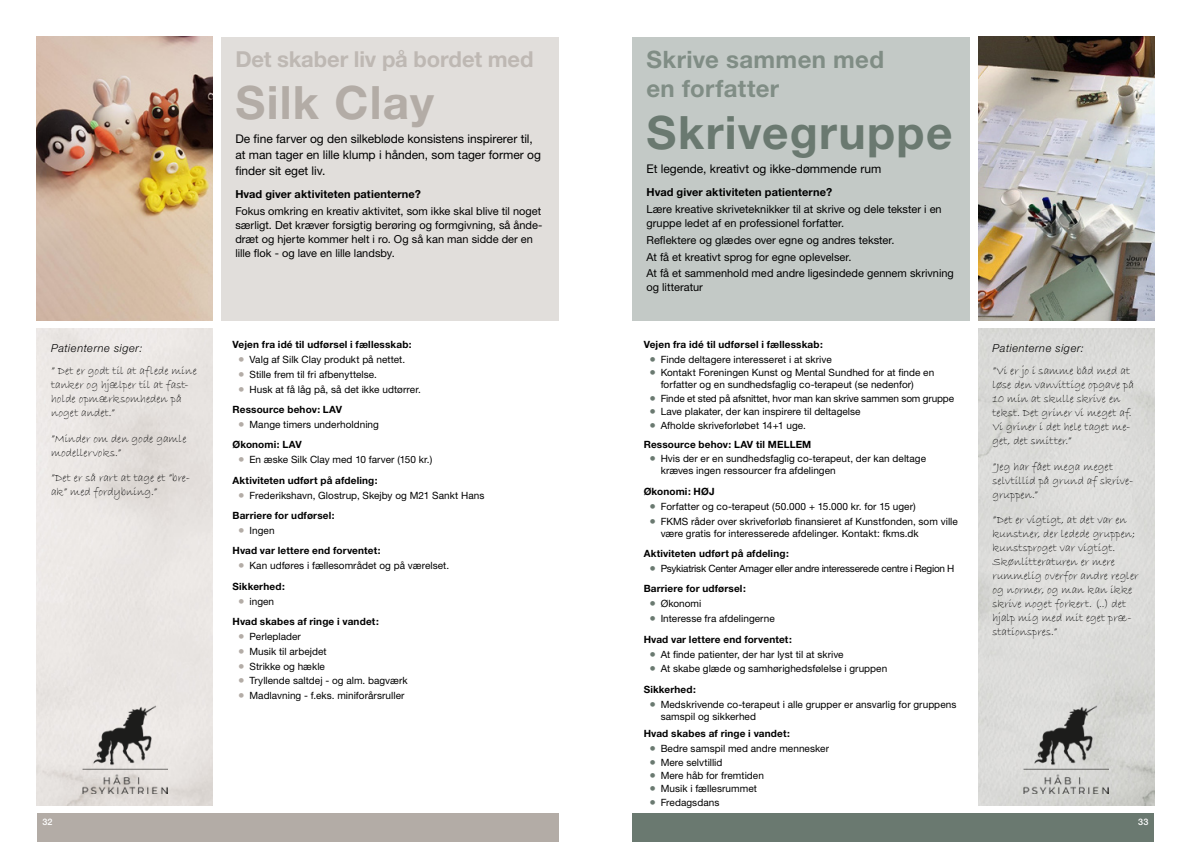
<style>
.page{position:relative;width:1191px;height:842px;background:#fff}
.page>*{position:absolute;margin:0;border:0;box-sizing:border-box;transform-origin:0 0}
.OVERSKRIFT_stor{font:700 46px "Helvetica Neue LT Std";letter-spacing:.03em;color:#6a7970}
.OVERSKRIFT_stor-2{font:700 46px "Helvetica Neue LT Std";letter-spacing:.025em;color:#b3aca6}
.Overskrift_lille{font:700 24px/28.8px "Helvetica Neue LT Std";letter-spacing:.015em;color:#808d85}
.Overskrift_lille-2{font:700 22px "Helvetica Neue LT Std";letter-spacing:-.005em;color:#beb8b3}
.Headliner{font:12px/16px "Helvetica Neue";letter-spacing:-.005em;color:#000}
.t1{font:11.6px/14px "Bradley Hand ITC";color:#000}
.Top_Afsnit{font:11px/14px "Helvetica Neue";color:#000}
.Top_Afsnit-2{font:700 11px "Helvetica Neue";letter-spacing:.01em;color:#000}
.t2{font:italic 300 11px "Helvetica Neue";letter-spacing:.05em;color:#000}
.Brød_m_indryk_-_prik{font:10px/12px "Helvetica Neue";letter-spacing:.005em;color:#000}
.Fed_brød{font:700 10px "Helvetica Neue";letter-spacing:.015em;color:#000}
.Brød_m_indryk_-_prik-2{font:10px "Helvetica Neue";letter-spacing:-.025em;color:#000}
.Brød_m_indryk_-_prik-3{font:10px "Helvetica Neue";letter-spacing:-.015em;color:#000}
.t3{font:500 9px "Helvetica Neue";color:#fff}
.s1{font-size:13px;color:#b3aca6}
.s2{font-size:13px;color:#6a7970}
</style>
<div class="page">
<div style="left:632px;top:37px;width:337px;height:283px;background:#c3c9c6"></div>
<div style="left:978px;top:329px;width:176px;height:476px;background:#dbdbd9"></div>
<div style="left:632px;top:814px;width:522px;height:28px;background:#6a7970"></div>
<img style="left:1023px;top:705px;width:85px;height:88px">
<div style="left:221px;top:37px;width:337px;height:283px;background:#e1dedb"></div>
<img style="left:37px;top:329px;width:176px;height:476px">
<div style="left:37px;top:814px;width:521px;height:28px;background:#b3aca6"></div>
<img style="left:82px;top:705px;width:85px;height:88px">
<img style="left:37px;top:37px;width:176px;height:283px">
<img style="left:978px;top:37px;width:176px;height:283px">
<p class="t2" style="left:51px;top:341px;width:93px">Patienterne siger:</p>
<p class="t1" style="left:51px;top:364px;width:147px">” Det er godt til at aflede mine tanker og hjælper til at fast&shy;holde opmærksomheden på noget andet.”</p>
<p class="t1" style="left:51px;top:431px;width:137px">”Minder om den gode gamle modellervoks.”</p>
<p class="t1" style="left:51px;top:471px;width:140px">”Det er så rart at tage et ”bre&shy;ak” med fordybning.”</p>
<p class="Overskrift_lille-2" style="left:235px;top:45px;width:300px">Det skaber liv på bordet med</p>
<p class="OVERSKRIFT_stor-2" style="left:235px;top:74px;width:200px">Silk Clay</p>
<p class="Headliner" style="left:235px;top:131px;width:307px">De fine farver og den silkebløde konsistens inspirerer til, at man tager en lille klump i hånden, som tager former og finder sit eget liv.</p>
<p class="Top_Afsnit-2" style="left:235px;top:187px;width:187px">Hvad giver aktiviteten patienterne?</p>
<p class="Top_Afsnit" style="left:235px;top:204px;width:309px">Fokus omkring en kreativ aktivitet, som ikke skal blive til noget særligt. Det kræver forsigtig berøring og formgivning, så ånde&shy;dræt og hjerte kommer helt i ro. Og så kan man sidde der en lille flok - og lave en lille landsby.</p>
<p class="Fed_brød" style="left:232px;top:338px;width:181px">Vejen fra idé til udførsel i fællesskab:</p>
<p class="Brød_m_indryk_-_prik" style="left:238px;top:353px;width:169px"><span class="s1">•</span> Valg af Silk Clay produkt på nettet.</p>
<p class="Brød_m_indryk_-_prik" style="left:238px;top:368px;width:140px"><span class="s1">•</span> Stille frem til fri afbenyttelse.</p>
<p class="Brød_m_indryk_-_prik" style="left:238px;top:383px;width:184px"><span class="s1">•</span> Husk at få låg på, så det ikke udtørrer.</p>
<p class="Fed_brød" style="left:232px;top:403px;width:111px">Ressource behov: LAV</p>
<p class="Brød_m_indryk_-_prik" style="left:238px;top:418px;width:142px"><span class="s1">•</span> Mange timers underholdning</p>
<p class="Fed_brød" style="left:232px;top:439px;width:71px">Økonomi: LAV</p>
<p class="Brød_m_indryk_-_prik" style="left:238px;top:453px;width:196px"><span class="s1">•</span> En æske Silk Clay med 10 farver (150 kr.)</p>
<p class="Fed_brød" style="left:232px;top:474px;width:147px">Aktiviteten udført på afdeling:</p>
<p class="Brød_m_indryk_-_prik" style="left:238px;top:489px;width:248px"><span class="s1">•</span> Frederikshavn, Glostrup, Skejby og M21 Sankt Hans</p>
<p class="Fed_brød" style="left:232px;top:509px;width:104px">Barriere for udførsel:</p>
<p class="Brød_m_indryk_-_prik" style="left:238px;top:524px;width:38px"><span class="s1">•</span> Ingen</p>
<p class="Fed_brød" style="left:232px;top:545px;width:150px">Hvad var lettere end forventet:</p>
<p class="Brød_m_indryk_-_prik" style="left:238px;top:559px;width:212px"><span class="s1">•</span> Kan udføres i fællesområdet og på værelset.</p>
<p class="Fed_brød" style="left:232px;top:580px;width:54px">Sikkerhed:</p>
<p class="Brød_m_indryk_-_prik" style="left:238px;top:595px;width:37px"><span class="s1">•</span> ingen</p>
<p class="Fed_brød" style="left:232px;top:615px;width:148px">Hvad skabes af ringe i vandet:</p>
<p class="Brød_m_indryk_-_prik" style="left:238px;top:630px;width:64px"><span class="s1">•</span> Perleplader</p>
<p class="Brød_m_indryk_-_prik" style="left:238px;top:645px;width:90px"><span class="s1">•</span> Musik til arbejdet</p>
<p class="Brød_m_indryk_-_prik" style="left:238px;top:660px;width:88px"><span class="s1">•</span> Strikke og hækle</p>
<p class="Brød_m_indryk_-_prik" style="left:238px;top:675px;width:171px"><span class="s1">•</span> Tryllende saltdej - og alm. bagværk</p>
<p class="Brød_m_indryk_-_prik" style="left:238px;top:690px;width:168px"><span class="s1">•</span> Madlavning - f.eks. miniforårsruller</p>
<p class="Overskrift_lille" style="left:646px;top:45px;width:239px">Skrive sammen med en forfatter</p>
<p class="OVERSKRIFT_stor" style="left:646px;top:104px;width:307px">Skrivegruppe</p>
<p class="Headliner" style="left:646px;top:161px;width:236px">Et legende, kreativt og ikke-dømmende rum</p>
<p class="Top_Afsnit-2" style="left:646px;top:185px;width:187px">Hvad giver aktiviteten patienterne?</p>
<p class="Top_Afsnit" style="left:646px;top:202px;width:297px">Lære kreative skriveteknikker til at skrive og dele tekster i en gruppe ledet af en professionel forfatter.</p>
<p class="Top_Afsnit" style="left:646px;top:233px;width:249px">Reflektere og glædes over egne og andres tekster.</p>
<p class="Top_Afsnit" style="left:646px;top:249px;width:206px">At få et kreativt sprog for egne oplevelser.</p>
<p class="Top_Afsnit" style="left:646px;top:266px;width:309px">At få et sammenhold med andre ligesindede gennem skrivning og litteratur</p>
<p class="Fed_brød" style="left:643px;top:338px;width:181px">Vejen fra idé til udførsel i fællesskab:</p>
<p class="Brød_m_indryk_-_prik" style="left:649px;top:353px;width:184px"><span class="s2">•</span> Finde deltagere interesseret i at skrive</p>
<p class="Brød_m_indryk_-_prik" style="left:660px;top:367px;width:275px;text-indent:-11px"><span class="s2">•</span> Kontakt Foreningen Kunst og Mental Sundhed for at finde en forfatter og en sundhedsfaglig co-terapeut (se nedenfor)</p>
<p class="Brød_m_indryk_-_prik-3" style="left:649px;top:392px;width:306px"><span class="s2">•</span> Finde et sted på afsnittet, hvor man kan skrive sammen som gruppe</p>
<p class="Brød_m_indryk_-_prik" style="left:649px;top:405px;width:213px"><span class="s2">•</span> Lave plakater, der kan inspirere til deltagelse</p>
<p class="Brød_m_indryk_-_prik" style="left:649px;top:419px;width:158px"><span class="s2">•</span> Afholde skriveforløbet 14+1 uge.</p>
<p class="Fed_brød" style="left:643px;top:438px;width:169px">Ressource behov: LAV til MELLEM</p>
<p class="Brød_m_indryk_-_prik" style="left:660px;top:453px;width:267px;text-indent:-11px"><span class="s2">•</span> Hvis der er en sundhedsfaglig co-terapeut, der kan deltage kræves ingen ressourcer fra afdelingen</p>
<p class="Fed_brød" style="left:643px;top:485px;width:73px">Økonomi: HØJ</p>
<p class="Brød_m_indryk_-_prik" style="left:649px;top:500px;width:268px"><span class="s2">•</span> Forfatter og co-terapeut (50.000 + 15.000 kr. for 15 uger)</p>
<p class="Brød_m_indryk_-_prik" style="left:660px;top:515px;width:299px;text-indent:-11px"><span class="s2">•</span> FKMS råder over skriveforløb finansieret af Kunstfonden, som ville være gratis for interesserede afdelinger. Kontakt: fkms.dk</p>
<p class="Fed_brød" style="left:643px;top:547px;width:147px">Aktiviteten udført på afdeling:</p>
<p class="Brød_m_indryk_-_prik-2" style="left:649px;top:562px;width:307px"><span class="s2">•</span> Psykiatrisk Center Amager eller andre interesserede centre i Region H</p>
<p class="Fed_brød" style="left:643px;top:583px;width:104px">Barriere for udførsel:</p>
<p class="Brød_m_indryk_-_prik" style="left:649px;top:598px;width:54px"><span class="s2">•</span> Økonomi</p>
<p class="Brød_m_indryk_-_prik" style="left:649px;top:612px;width:127px"><span class="s2">•</span> Interesse fra afdelingerne</p>
<p class="Fed_brød" style="left:643px;top:633px;width:150px">Hvad var lettere end forventet:</p>
<p class="Brød_m_indryk_-_prik" style="left:649px;top:648px;width:196px"><span class="s2">•</span> At finde patienter, der har lyst til at skrive</p>
<p class="Brød_m_indryk_-_prik" style="left:649px;top:663px;width:239px"><span class="s2">•</span> At skabe glæde og samhørighedsfølelse i gruppen</p>
<p class="Fed_brød" style="left:643px;top:683px;width:54px">Sikkerhed:</p>
<p class="Brød_m_indryk_-_prik" style="left:660px;top:698px;width:297px;text-indent:-11px"><span class="s2">•</span> Medskrivende co-terapeut i alle grupper er ansvarlig for gruppens samspil og sikkerhed</p>
<p class="Fed_brød" style="left:643px;top:728px;width:148px">Hvad skabes af ringe i vandet:</p>
<p class="Brød_m_indryk_-_prik" style="left:649px;top:742px;width:181px"><span class="s2">•</span> Bedre samspil med andre mennesker</p>
<p class="Brød_m_indryk_-_prik" style="left:649px;top:756px;width:75px"><span class="s2">•</span> Mere selvtillid</p>
<p class="Brød_m_indryk_-_prik" style="left:649px;top:769px;width:116px"><span class="s2">•</span> Mere håb for fremtiden</p>
<p class="Brød_m_indryk_-_prik" style="left:649px;top:783px;width:109px"><span class="s2">•</span> Musik i fællesrummet</p>
<p class="Brød_m_indryk_-_prik" style="left:649px;top:796px;width:72px"><span class="s2">•</span> Fredagsdans</p>
<p class="t2" style="left:992px;top:341px;width:93px">Patienterne siger:</p>
<p class="t1" style="left:992px;top:364px;width:143px">”Vi er jo i samme båd med at løse den vanvittige opgave på<br>10 min at skulle skrive en tekst. Det griner vi meget af.<br>Vi griner i det hele taget me&shy;get, det smitter.”</p>
<p class="t1" style="left:992px;top:459px;width:142px">”Jeg har fået mega meget selvtillid på grund af skrive&shy;gruppen.”</p>
<p class="t1" style="left:992px;top:513px;width:147px">”Det er vigtigt, at det var en kunstner, der ledede gruppen; kunstsproget var vigtigt.<br>Skønlitteraturen er mere rummelig overfor andre regler og normer, og man kan ikke skrive noget forkert. (..) det hjalp mig med mit eget præ&shy;stationspres.”</p>
<p class="t3" style="left:43px;top:816px;width:12px">32</p>
<p class="t3" style="left:1138px;top:816px;width:12px">33</p>
</div>
